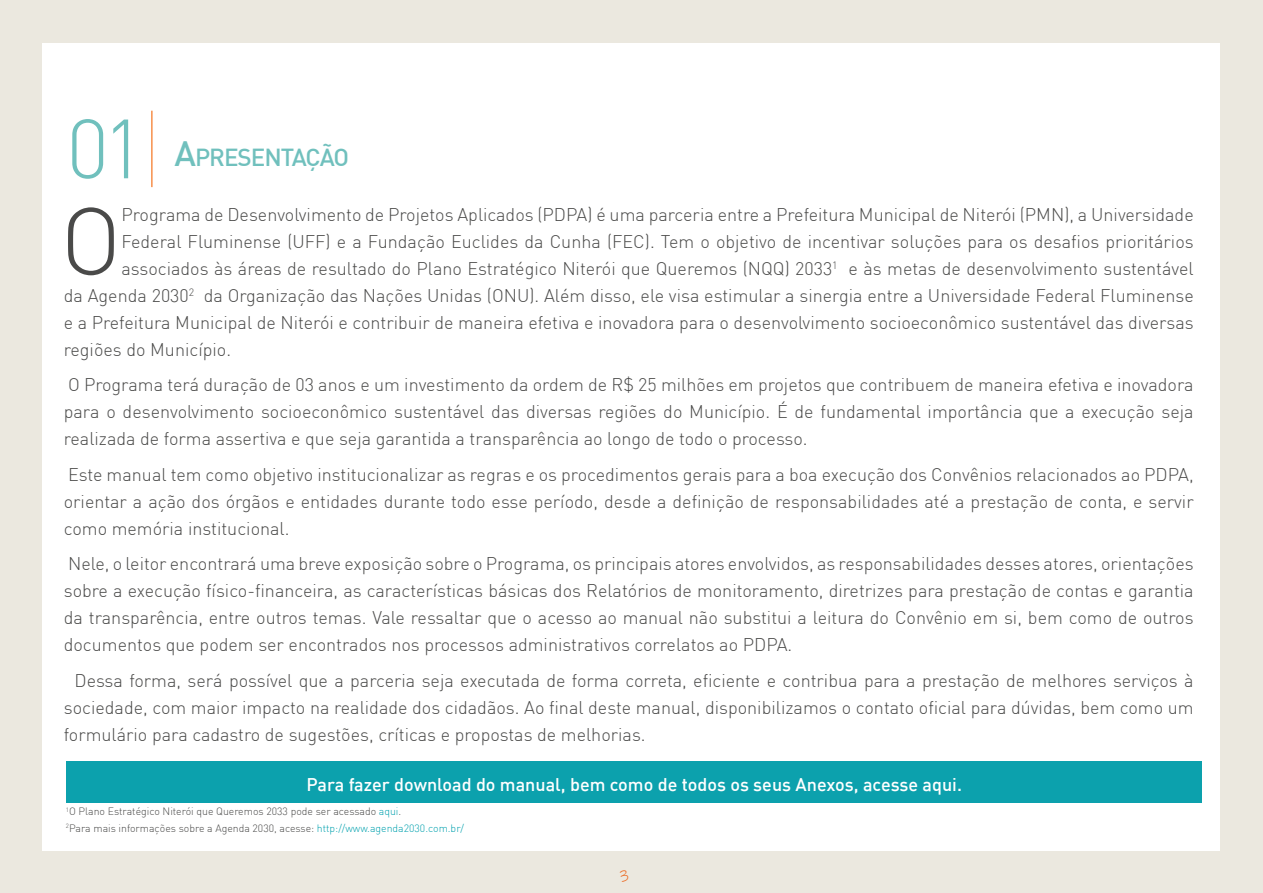
<style>
.page{position:relative;width:1263px;height:893px;background:#ebe8df}
.page>*{position:absolute;margin:0;border:0;box-sizing:border-box;transform-origin:0 0}
.t1{font:300 93.9px "DIN";color:#4a4a49}
.t2{font:300 82.5px "DIN";color:#70c0bd}
.t3{font:500 24.15px "DIN";letter-spacing:-.045em;color:#70c0bd}
.t4{font:300 18px/27px "DIN";color:#4a4a49;text-align:justify}
.t5{font:500 18px "DIN";color:#fff}
.t6{font:15px "Ink Free";color:#ec681f}
.t7{font:300 10.5px/16.5px "DIN";color:#4a4a49}
.s1{font-size:34.5px}
.s2{color:#00a1ae}
</style>
<div class="page">
<div style="left:43px;top:43px;width:1177px;height:807px;background:#fff"></div>
<div style="left:67px;top:761px;width:1135px;height:42px;background:#0ca1ad"></div>
<hr style="left:151px;top:111px;width:2px;height:76px;background:#f7904b">
<h2 class="t2" style="left:67px;top:98px;width:80px">01</h2>
<h3 class="t3" style="left:175px;top:142px;width:173px"><span class="s1">A</span>PRESENTAÇÃO</h3>
<h1 class="t1" style="left:60px;top:183px;width:63px">O</h1>
<p class="t4" style="left:122px;top:201px;width:1074px">Programa de Desenvolvimento de Projetos Aplicados (PDPA) é uma parceria entre a Prefeitura Municipal de Niterói (PMN), a Universidade</p>
<p class="t4" style="left:122px;top:228px;width:1074px">Federal Fluminense (UFF) e a Fundação Euclides da Cunha (FEC). Tem o objetivo de incentivar soluções para os desafios prioritários</p>
<p class="t4" style="left:122px;top:255px;width:1074px">associados às áreas de resultado do Plano Estratégico Niterói que Queremos (NQQ) 2033<sup>1</sup> e às metas de desenvolvimento sustentável</p>
<p class="t4" style="left:64px;top:282px;width:1131px">da Agenda 2030<sup>2</sup> da Organização das Nações Unidas (ONU). Além disso, ele visa estimular a sinergia entre a Universidade Federal Fluminense</p>
<p class="t4" style="left:64px;top:309px;width:1131px">e a Prefeitura Municipal de Niterói e contribuir de maneira efetiva e inovadora para o desenvolvimento socioeconômico sustentável das diversas</p>
<p class="t4" style="left:64px;top:336px;width:169px">regiões do Município.</p>
<p class="t4" style="left:64px;top:371px;width:1131px">O Programa terá duração de 03 anos e um investimento da ordem de R$ 25 milhões em projetos que contribuem de maneira efetiva e inovadora para o desenvolvimento socioeconômico sustentável das diversas regiões do Município. É de fundamental importância que a execução seja realizada de forma assertiva e que seja garantida a transparência ao longo de todo o processo.</p>
<p class="t4" style="left:64px;top:461px;width:1131px">Este manual tem como objetivo institucionalizar as regras e os procedimentos gerais para a boa execução dos Convênios relacionados ao PDPA, orientar a ação dos órgãos e entidades durante todo esse período, desde a definição de responsabilidades até a prestação de conta, e servir como memória institucional.</p>
<p class="t4" style="left:64px;top:550px;width:1131px">Nele, o leitor encontrará uma breve exposição sobre o Programa, os principais atores envolvidos, as responsabilidades desses atores, orientações sobre a execução físico-financeira, as características básicas dos Relatórios de monitoramento, diretrizes para prestação de contas e garantia da transparência, entre outros temas. Vale ressaltar que o acesso ao manual não substitui a leitura do Convênio em si, bem como de outros documentos que podem ser encontrados nos processos administrativos correlatos ao PDPA.</p>
<p class="t4" style="left:64px;top:667px;width:1131px;text-indent:11px">Dessa forma, será possível que a parceria seja executada de forma correta, eficiente e contribua para a prestação de melhores serviços à sociedade, com maior impacto na realidade dos cidadãos. Ao final deste manual, disponibilizamos o contato oficial para dúvidas, bem como um formulário para cadastro de sugestões, críticas e propostas de melhorias.</p>
<p class="t5" style="left:306px;top:773px;width:657px">Para fazer download do manual, bem como de todos os seus Anexos, acesse aqui.</p>
<p class="t7" style="left:66px;top:803px;width:400px"><sup>1</sup>O Plano Estratégico Niterói que Queremos 2033 pode ser acessado <span class="s2">aqui</span>.<br><sup>2</sup>Para mais informações sobre a Agenda 2030, acesse: <span class="s2">http://www.agenda2030.com.br/</span></p>
<p class="t6" style="left:619px;top:866px;width:12px">3</p>
</div>
